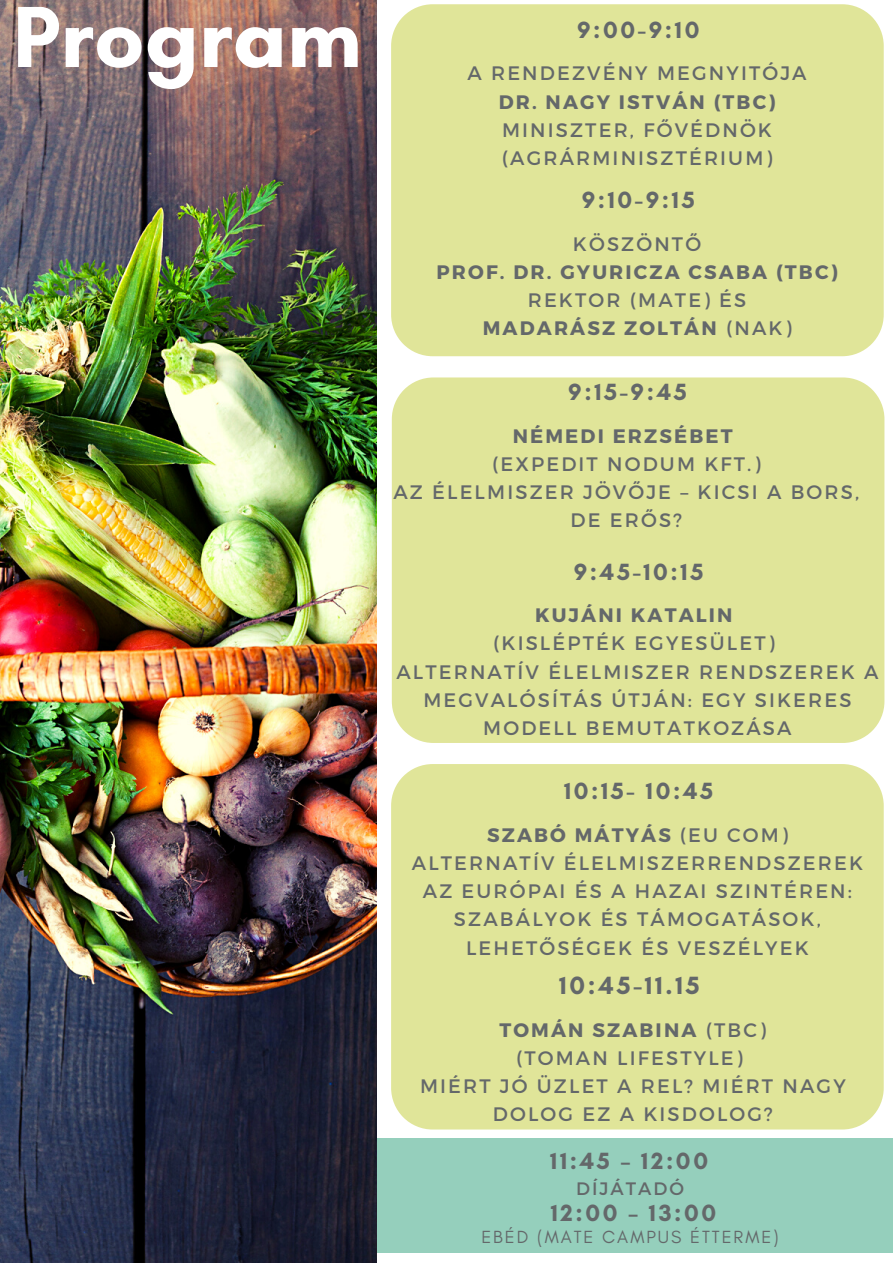
<style>
.page{position:relative;width:893px;height:1264px;background:#fff}
.page>*{position:absolute;margin:0;border:0;box-sizing:border-box;transform-origin:0 0}
.t1{font:700 88.35px "Glacial Indifference";color:#fff}
.t2{font:700 25.35px "Glacial Indifference";letter-spacing:.11em;color:#64686a}
.t3{font:700 23.85px "Glacial Indifference";letter-spacing:.11em;color:#64686a}
.t4{font:19.5px/28px "Montserrat";letter-spacing:.11em;color:#64686a;text-align:center}
.t5{font:700 19.5px "Montserrat";letter-spacing:.11em;color:#64686a}
.t6{font:18px "Montserrat";letter-spacing:.11em;color:#64686a}
.t7{font:17.85px "Glacial Indifference";letter-spacing:.11em;color:#64686a}
.s1{font-weight:700}
</style>
<div class="page">
<div style="left:364px;top:1138px;width:528px;height:114px;background:#95cfbc"></div>
<img style="left:0;top:0;width:377px;height:1262px">
<div style="left:391px;top:4px;width:492px;height:352px;background:#e0e599"></div>
<div style="left:392px;top:377px;width:492px;height:366px;background:#e0e599"></div>
<div style="left:391px;top:764px;width:492px;height:365px;background:#e0e599"></div>
<h1 class="t1" style="left:13px;top:-17px;width:350px">Program</h1>
<p class="t3" style="left:577px;top:15px;width:124px">9:00-9:10</p>
<p class="t4" style="left:467px;top:58px;width:341px">A RENDEZVÉNY MEGNYITÓJA</p>
<p class="t5" style="left:498px;top:89px;width:278px">DR. NAGY ISTVÁN (TBC)</p>
<p class="t4" style="left:502px;top:115px;width:272px;text-align:left">MINISZTER, FŐVÉDNÖK (AGRÁRMINISZTÉRIUM)</p>
<p class="t3" style="left:581px;top:185px;width:114px">9:10-9:15</p>
<p class="t4" style="left:573px;top:229px;width:130px">KÖSZÖNTŐ</p>
<p class="t5" style="left:436px;top:259px;width:402px">PROF. DR. GYURICZA CSABA (TBC)</p>
<p class="t4" style="left:482px;top:285px;width:310px">REKTOR (MATE) ÉS<br><span class="s1">MADARÁSZ ZOLTÁN</span> (NAK)</p>
<p class="t3" style="left:568px;top:377px;width:120px">9:15-9:45</p>
<p class="t5" style="left:512px;top:423px;width:221px">NÉMEDI ERZSÉBET</p>
<p class="t4" style="left:393px;top:449px;width:467px">(EXPEDIT NODUM KFT.)<br>AZ ÉLELMISZER JÖVŐJE – KICSI A BORS,<br>DE ERŐS?</p>
<p class="t3" style="left:573px;top:557px;width:131px">9:45-10:15</p>
<p class="t5" style="left:535px;top:602px;width:199px">KUJÁNI KATALIN</p>
<p class="t4" style="left:396px;top:628px;width:483px">(KISLÉPTÉK EGYESÜLET)<br>ALTERNATÍV ÉLELMISZER RENDSZEREK A<br>MEGVALÓSÍTÁS ÚTJÁN: EGY SIKERES<br>MODELL BEMUTATKOZÁSA</p>
<p class="t3" style="left:564px;top:776px;width:151px">10:15- 10:45</p>
<p class="t4" style="left:412px;top:820px;width:452px"><span class="s1">SZABÓ MÁTYÁS</span> (EU COM)<br>ALTERNATÍV ÉLELMISZERRENDSZEREK<br>AZ EURÓPAI ÉS A HAZAI SZINTÉREN:<br>SZABÁLYOK ÉS TÁMOGATÁSOK,<br>LEHETŐSÉGEK ÉS VESZÉLYEK</p>
<p class="t2" style="left:559px;top:970px;width:142px">10:45-11.15</p>
<p class="t4" style="left:420px;top:1014px;width:427px"><span class="s1">TOMÁN SZABINA</span> (TBC)<br>(TOMAN LIFESTYLE)<br>MIÉRT JÓ ÜZLET A REL? MIÉRT NAGY<br>DOLOG EZ A KISDOLOG?</p>
<p class="t3" style="left:550px;top:1146px;width:159px">11:45 – 12:00</p>
<p class="t6" style="left:576px;top:1176px;width:109px">DÍJÁTADÓ</p>
<p class="t3" style="left:550px;top:1197px;width:167px">12:00 – 13:00</p>
<p class="t7" style="left:481px;top:1225px;width:299px">EBÉD (MATE CAMPUS ÉTTERME)</p>
</div>
